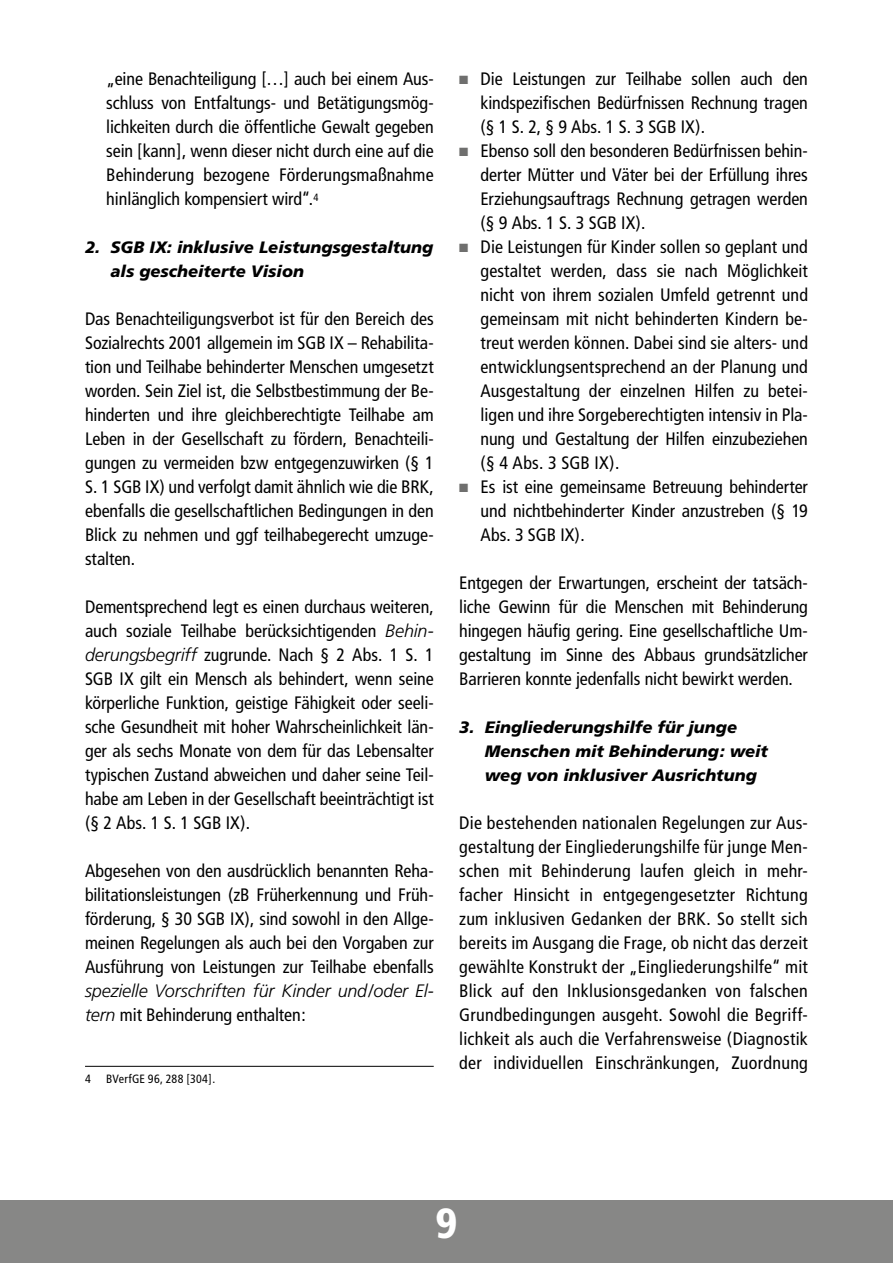
<style>
.page{position:relative;width:893px;height:1263px;background:#fff}
.page>*{position:absolute;margin:0;border:0;box-sizing:border-box;transform-origin:0 0}
.t1{font:900 condensed 42px "Frutiger";color:#fff}
.t2{font:condensed 18px/24px "Frutiger";letter-spacing:-.005em;color:#000;text-align:justify}
.t3{font:italic 300 18px/24px "Frutiger";letter-spacing:-.01em;color:#000}
.t4{font:italic 900 16.5px/24px "Frutiger";color:#000}
.t5{font:condensed 12px "Frutiger";letter-spacing:.015em;color:#000}
.s1{font-weight:300;font-style:italic;font-stretch:normal}
.s2{font-weight:400;font-style:normal;font-stretch:condensed}
.s3{color:#6f6f6e}
</style>
<div class="page">
<div style="left:0;top:1200px;width:893px;height:63px;background:#878786"></div>
<hr style="left:85px;top:1066px;width:349px;height:1px;background:#000">
<p class="t2" style="left:106px;top:67px;width:329px">„eine Benachteiligung […] auch bei einem Aus&shy;schluss von Entfaltungs- und Betätigungsmög&shy;lichkeiten durch die öffentliche Gewalt gegeben sein [kann], wenn dieser nicht durch eine auf die Behinderung bezogene Förderungsmaßnahme hinlänglich kompensiert wird“.<sup>4</sup></p>
<p class="t4" style="left:111px;top:235px;width:324px;text-indent:-26px">2. SGB IX: inklusive Leistungsgestaltung als gescheiterte Vision</p>
<p class="t2" style="left:85px;top:307px;width:350px">Das Benachteiligungsverbot ist für den Bereich des Sozialrechts 2001 allgemein im SGB IX – Rehabilita&shy;tion und Teilhabe behinderter Menschen umgesetzt worden. Sein Ziel ist, die Selbstbestimmung der Be&shy;hinderten und ihre gleichberechtigte Teilhabe am Leben in der Gesellschaft zu fördern, Benachteili&shy;gungen zu vermeiden bzw entgegenzuwirken (§ 1<br>S. 1 SGB IX) und verfolgt damit ähnlich wie die BRK, ebenfalls die gesellschaftlichen Bedingungen in den Blick zu nehmen und ggf teilhabegerecht umzuge&shy;stalten.</p>
<p class="t2" style="left:85px;top:595px;width:350px">Dementsprechend legt es einen durchaus weiteren, auch soziale Teilhabe berücksichtigenden <span class="s1">Behin&shy;derungsbegriff</span> zugrunde. Nach § 2 Abs. 1 S. 1<br>SGB IX gilt ein Mensch als behindert, wenn seine körperliche Funktion, geistige Fähigkeit oder seeli&shy;sche Gesundheit mit hoher Wahrscheinlichkeit län&shy;ger als sechs Monate von dem für das Lebensalter typischen Zustand abweichen und daher seine Teil&shy;habe am Leben in der Gesellschaft beeinträchtigt ist (§ 2 Abs. 1 S. 1 SGB IX).</p>
<p class="t2" style="left:85px;top:859px;width:350px">Abgesehen von den ausdrücklich benannten Reha&shy;bilitationsleistungen (zB Früherkennung und Früh&shy;förderung, § 30 SGB IX), sind sowohl in den Allge&shy;meinen Regelungen als auch bei den Vorgaben zur Ausführung von Leistungen zur Teilhabe ebenfalls</p>
<p class="t3" style="left:85px;top:979px;width:350px">spezielle Vorschriften für Kinder und/oder El&shy;tern <span class="s2">mit Behinderung enthalten:</span></p>
<p class="t5" style="left:85px;top:1072px;width:7px">4</p>
<p class="t5" style="left:106px;top:1072px;width:110px">BVerfGE 96, 288 [304].</p>
<p class="t2" style="left:480px;top:67px;width:329px;text-indent:-21px"><span class="s3">■</span> Die Leistungen zur Teilhabe sollen auch den kindspezifischen Bedürfnissen Rechnung tragen (§ 1 S. 2, § 9 Abs. 1 S. 3 SGB IX).</p>
<p class="t2" style="left:480px;top:139px;width:329px;text-indent:-21px"><span class="s3">■</span> Ebenso soll den besonderen Bedürfnissen behin&shy;derter Mütter und Väter bei der Erfüllung ihres Erziehungsauftrags Rechnung getragen werden (§ 9 Abs. 1 S. 3 SGB IX).</p>
<p class="t2" style="left:480px;top:235px;width:329px;text-indent:-21px"><span class="s3">■</span> Die Leistungen für Kinder sollen so geplant und gestaltet werden, dass sie nach Möglichkeit nicht von ihrem sozialen Umfeld getrennt und gemeinsam mit nicht behinderten Kindern be&shy;treut werden können. Dabei sind sie alters- und entwicklungsentsprechend an der Planung und Ausgestaltung der einzelnen Hilfen zu betei&shy;ligen und ihre Sorgeberechtigten intensiv in Pla&shy;nung und Gestaltung der Hilfen einzubeziehen (§ 4 Abs. 3 SGB IX).</p>
<p class="t2" style="left:480px;top:475px;width:329px;text-indent:-21px"><span class="s3">■</span> Es ist eine gemeinsame Betreuung behinderter und nichtbehinderter Kinder anzustreben (§ 19<br>Abs. 3 SGB IX).</p>
<p class="t2" style="left:459px;top:571px;width:350px">Entgegen der Erwartungen, erscheint der tatsäch&shy;liche Gewinn für die Menschen mit Behinderung hingegen häufig gering. Eine gesellschaftliche Um&shy;gestaltung im Sinne des Abbaus grundsätzlicher Barrieren konnte jedenfalls nicht bewirkt werden.</p>
<p class="t4" style="left:485px;top:715px;width:285px;text-indent:-26px">3. Eingliederungshilfe für junge<br>Menschen mit Behinderung: weit weg von inklusiver Ausrichtung</p>
<p class="t2" style="left:459px;top:811px;width:350px">Die bestehenden nationalen Regelungen zur Aus&shy;gestaltung der Eingliederungshilfe für junge Men&shy;schen mit Behinderung laufen gleich in mehr&shy;facher Hinsicht in entgegengesetzter Richtung zum inklusiven Gedanken der BRK. So stellt sich bereits im Ausgang die Frage, ob nicht das derzeit gewählte Konstrukt der „Eingliederungshilfe“ mit Blick auf den Inklusionsgedanken von falschen Grundbedingungen ausgeht. Sowohl die Begriff&shy;lichkeit als auch die Verfahrensweise (Diagnostik der individuellen Einschränkungen, Zuordnung</p>
<h1 class="t1" style="left:436px;top:1198px;width:23px">9</h1>
</div>
